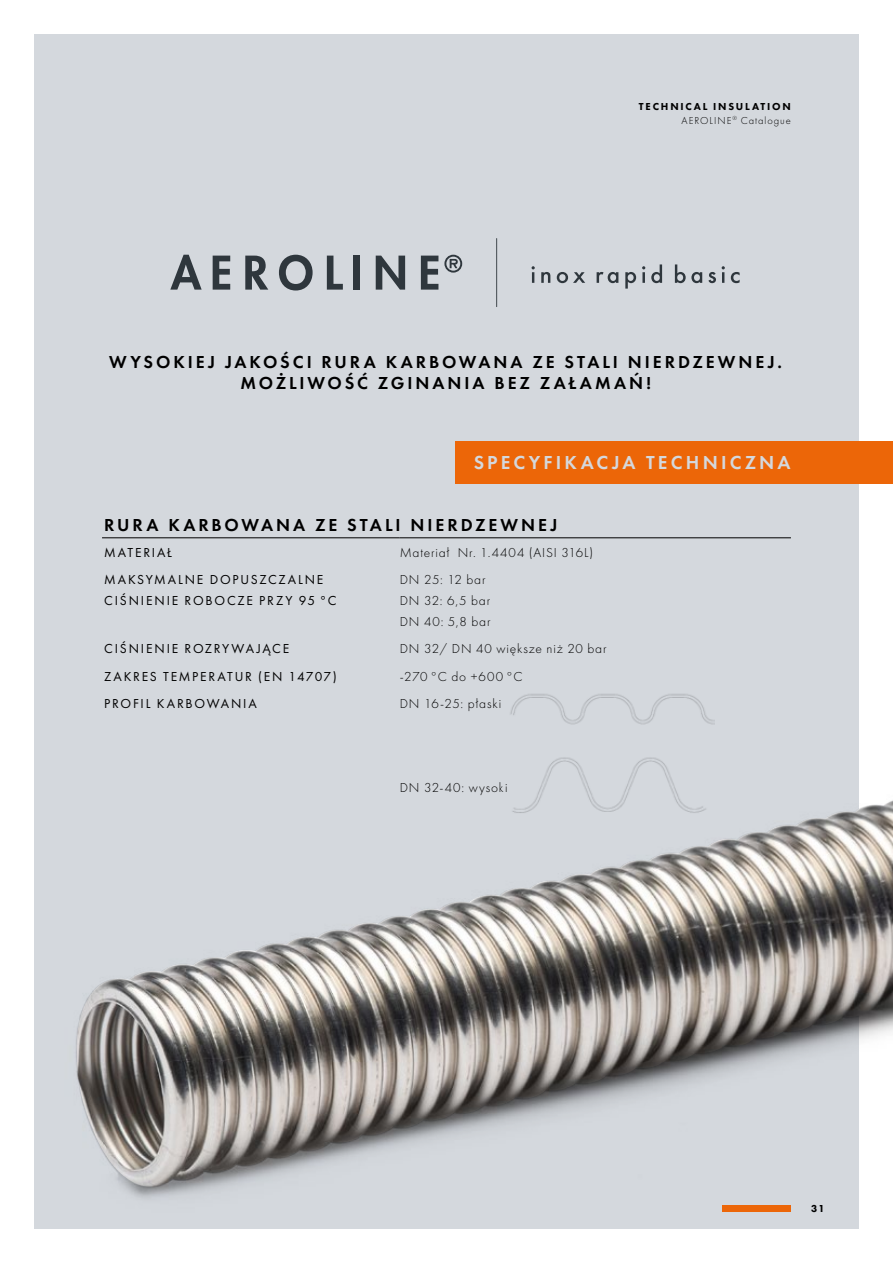
<style>
.page{position:relative;width:893px;height:1263px;background:#fff}
.page>*{position:absolute;margin:0;border:0;box-sizing:border-box;transform-origin:0 0}
.t1{font:600 19.5px "Futura PT";letter-spacing:.165em;color:#d4d8dd}
.t2{font:600 18px/21px "Futura PT";letter-spacing:.165em;color:#000;text-align:center}
.t3{font:300 13.5px/21px "Futura PT";letter-spacing:.065em;color:#000}
.t4{font:13.5px/21px "Futura PT";letter-spacing:.135em;color:#000}
.t5{font:800 10.5px/13.5px "Futura PT";letter-spacing:.175em;color:#000;text-align:right}
.s1{font-weight:300}
</style>
<div class="page">
<div style="left:34px;top:34px;width:825px;height:1195px;background:#d4d8dd"></div>
<img style="left:76px;top:800px;width:817px;height:393px">
<svg style="left:170px;top:255px;width:32px;height:35px"></svg>
<svg style="left:213px;top:256px;width:17px;height:34px"></svg>
<svg style="left:245px;top:256px;width:23px;height:34px"></svg>
<svg style="left:279px;top:255px;width:34px;height:35px"></svg>
<svg style="left:327px;top:256px;width:16px;height:34px"></svg>
<div style="left:353px;top:256px;width:7px;height:34px;background:#2f373d"></div>
<svg style="left:376px;top:256px;width:29px;height:34px"></svg>
<svg style="left:421px;top:256px;width:17px;height:34px"></svg>
<svg style="left:444px;top:255px;width:18px;height:18px"></svg>
<hr style="left:496px;top:238px;width:1px;height:69px;background:#2f373d">
<svg style="left:532px;top:266px;width:3px;height:17px"></svg>
<svg style="left:541px;top:272px;width:9px;height:11px"></svg>
<svg style="left:557px;top:272px;width:28px;height:11px"></svg>
<svg style="left:597px;top:272px;width:21px;height:11px"></svg>
<svg style="left:625px;top:272px;width:11px;height:17px"></svg>
<svg style="left:642px;top:266px;width:3px;height:17px"></svg>
<svg style="left:651px;top:264px;width:11px;height:19px"></svg>
<svg style="left:675px;top:264px;width:27px;height:19px"></svg>
<svg style="left:708px;top:272px;width:8px;height:11px"></svg>
<svg style="left:722px;top:266px;width:3px;height:17px"></svg>
<svg style="left:731px;top:272px;width:9px;height:11px"></svg>
<hr style="left:102px;top:537px;width:298px;height:1px;background:#000">
<hr style="left:400px;top:537px;width:391px;height:1px;background:#000">
<img style="left:510px;top:694px;width:204px;height:31px">
<img style="left:502px;top:757px;width:212px;height:66px">
<div style="left:455px;top:442px;width:438px;height:42px;background:#ec6608"></div>
<div style="left:723px;top:1205px;width:68px;height:7px;background:#ec6608"></div>
<p class="t5" style="left:639px;top:100px;width:153px">TECHNICAL INSULATION<br><span class="s1">AEROLINE</span><sup>®</sup> <span class="s1">Catalogue</span></p>
<h2 class="t2" style="left:109px;top:352px;width:674px">WYSOKIEJ JAKOŚCI RURA KARBOWANA ZE STALI NIERDZEWNEJ.<br>MOŻLIWOŚĆ ZGINANIA BEZ ZAŁAMAŃ!</h2>
<h1 class="t1" style="left:474px;top:451px;width:319px">SPECYFIKACJA TECHNICZNA</h1>
<h2 class="t2" style="left:104px;top:515px;width:455px">RURA KARBOWANA ZE STALI NIERDZEWNEJ</h2>
<p class="t4" style="left:104px;top:541px;width:69px">MATERIAŁ</p>
<p class="t3" style="left:400px;top:542px;width:195px">Materiał Nr. 1.4404 (AISI 316L)</p>
<p class="t4" style="left:104px;top:569px;width:234px">MAKSYMALNE DOPUSZCZALNE<br>CIŚNIENIE ROBOCZE PRZY 95 °C</p>
<p class="t3" style="left:400px;top:569px;width:92px">DN 25: 12 bar<br>DN 32: 6,5 bar<br>DN 40: 5,8 bar</p>
<p class="t4" style="left:104px;top:638px;width:187px">CIŚNIENIE ROZRYWAJĄCE</p>
<p class="t3" style="left:400px;top:638px;width:208px">DN 32/ DN 40 większe niż 20 bar</p>
<p class="t4" style="left:104px;top:665px;width:234px">ZAKRES TEMPERATUR (EN 14707)</p>
<p class="t3" style="left:400px;top:666px;width:124px">-270 °C do +600 °C</p>
<p class="t4" style="left:104px;top:693px;width:154px">PROFIL KARBOWANIA</p>
<p class="t3" style="left:400px;top:693px;width:103px">DN 16-25: płaski</p>
<p class="t3" style="left:400px;top:777px;width:109px">DN 32-40: wysoki</p>
<p class="t5" style="left:811px;top:1201px;width:15px">31</p>
</div>
